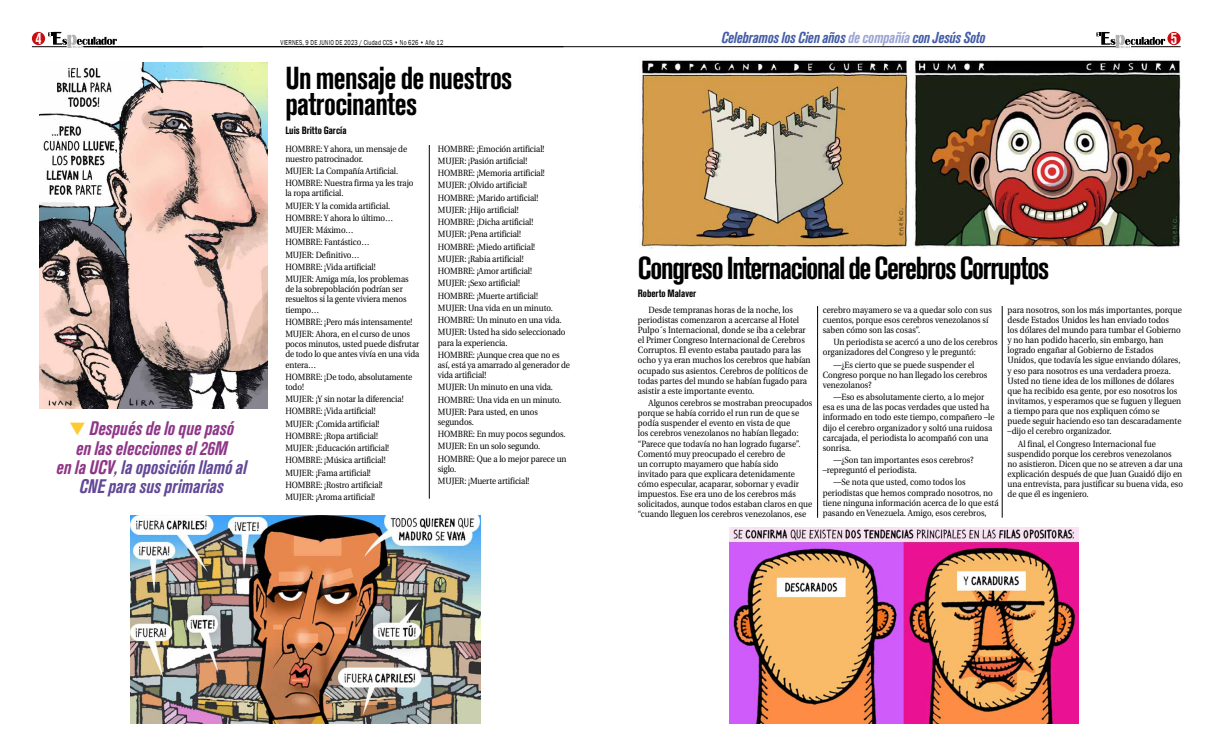
<style>
.page{position:relative;width:1212px;height:755px;background:#fff}
.page>*{position:absolute;margin:0;border:0;box-sizing:border-box;transform-origin:0 0}
.t1{font:700 condensed 31.5px "Akzidenz Grotesk BQ";letter-spacing:-.04em;color:#000;scale:.95 1}
.t2{font:700 condensed 31.5px/26.2px "Akzidenz Grotesk BQ";letter-spacing:-.02em;color:#000;scale:.95 1}
.t3{font:italic 700 condensed 19.5px/19.4px "Akzidenz Grotesk BQ";color:#8e3787;text-align:center;scale:.95 1}
.t4{font:700 condensed 16.5px "Akzidenz Grotesk BQ";color:#fff;scale:.95 1}
.t5{font:italic 700 condensed 15.75px "Akzidenz Grotesk BQ";letter-spacing:-.01em;color:#445da7;scale:.95 1}
.t6{font:10.5px "Akzidenz Grotesk BQ Bd Cnd Alt";color:#000}
.t7{font:9px/10.1px "Utopia";color:#000;scale:.9 1}
.t8{font:7.43px "Franklin Gothic";letter-spacing:.03em;color:#000;scale:.75 1}
.s1{color:#9aa5d4}
.s2{color:#feca33}
.s3{color:#624897}
</style>
<div class="page">
<div style="left:32px;top:32px;width:13px;height:13px;background:#c90c0f;border-radius:50%"></div>
<svg style="left:48px;top:32px;width:69px;height:16px"></svg>
<hr style="left:32px;top:47px;width:35px;height:1px;background:#000">
<hr style="left:817px;top:306px;width:1px;height:212px;background:#000">
<hr style="left:1002px;top:306px;width:1px;height:212px;background:#000">
<hr style="left:429px;top:145px;width:1px;height:354px;background:#000">
<hr style="left:84px;top:47px;width:1032px;height:1px;background:#000">
<div style="left:1167px;top:32px;width:13px;height:13px;background:#c90c0f;border-radius:50%"></div>
<hr style="left:1131px;top:47px;width:49px;height:1px;background:#000">
<svg style="left:1096px;top:32px;width:69px;height:16px"></svg>
<img style="left:39px;top:63px;width:229px;height:345px">
<img style="left:131px;top:516px;width:349px;height:207px">
<img style="left:639px;top:60px;width:269px;height:189px">
<img style="left:912px;top:60px;width:269px;height:188px">
<img style="left:729px;top:528px;width:350px;height:195px">
<h3 class="t5" style="left:721px;top:29px;width:280px">Celebramos los Cien años <span class="s1">de compañía</span> con Jesús Soto</h3>
<h3 class="t4" style="left:35px;top:29px;width:8px">4</h3>
<h3 class="t4" style="left:1171px;top:29px;width:8px">5</h3>
<p class="t8" style="left:281px;top:38px;width:218px">VIERNES, 9 DE JUNIO DE 2023 / Ciudad CCS • No 626 • Año 12</p>
<h2 class="t3" style="left:56px;top:419px;width:202px"><span class="s2">▼</span> Después de lo que pasó<br>en las elecciones el 26M<br>en la UCV, <span class="s3">la oposición llamó al<br>CNE para sus primarias</span></h2>
<h1 class="t2" style="left:285px;top:65px;width:241px">Un mensaje de nuestros patrocinantes</h1>
<p class="t6" style="left:285px;top:124px;width:63px">Luis Britto García</p>
<p class="t7" style="left:285px;top:144px;width:137px">HOMBRE: Y ahora, un mensaje de nuestro patrocinador.</p>
<p class="t7" style="left:285px;top:165px;width:144px;line-height:12.2px">MUJER: La Compañía Artificial.<br>HOMBRE: Nuestra firma ya les trajo</p>
<p class="t7" style="left:285px;top:187px;width:139px;line-height:12.2px">la ropa artificial.<br>MUJER: Y la comida artificial.<br>HOMBRE: Y ahora lo último…<br>MUJER: Máximo…<br>HOMBRE: Fantástico…<br>MUJER: Definitivo…<br>HOMBRE: ¡Vida artificial!<br>MUJER: Amiga mía, los problemas</p>
<p class="t7" style="left:285px;top:284px;width:136px">de la sobrepoblación podrían ser resueltos si la gente viviera menos tiempo…</p>
<p class="t7" style="left:285px;top:316px;width:143px;line-height:12.2px">HOMBRE: ¡Pero más intensamente!<br>MUJER: Ahora, en el curso de unos</p>
<p class="t7" style="left:285px;top:339px;width:150px;text-align:justify">pocos minutos, usted puede disfrutar de todo lo que antes vivía en una vida entera…</p>
<p class="t7" style="left:285px;top:372px;width:143px">HOMBRE: ¡De todo, absolutamente todo!</p>
<p class="t7" style="left:285px;top:393px;width:133px;line-height:12.2px">MUJER: ¡Y sin notar la diferencia!<br>HOMBRE: ¡Vida artificial!<br>MUJER: ¡Comida artificial!<br>HOMBRE: ¡Ropa artificial!<br>MUJER: ¡Educación artificial!<br>HOMBRE: ¡Música artificial!<br>MUJER: ¡Fama artificial!<br>HOMBRE: ¡Rostro artificial!<br>MUJER: ¡Aroma artificial!</p>
<p class="t7" style="left:438px;top:143px;width:143px;line-height:12.2px">HOMBRE: ¡Emoción artificial!<br>MUJER: ¡Pasión artificial!<br>HOMBRE: ¡Memoria artificial!<br>MUJER: ¡Olvido artificial!<br>HOMBRE: ¡Marido artificial!<br>MUJER: ¡Hijo artificial!<br>HOMBRE: ¡Dicha artificial!<br>MUJER: ¡Pena artificial!<br>HOMBRE: ¡Miedo artificial!<br>MUJER: ¡Rabia artificial!<br>HOMBRE: ¡Amor artificial!<br>MUJER: ¡Sexo artificial!<br>HOMBRE: ¡Muerte artificial!<br>MUJER: Una vida en un minuto.<br>HOMBRE: Un minuto en una vida.<br>MUJER: Usted ha sido seleccionado</p>
<p class="t7" style="left:438px;top:336px;width:137px;line-height:12.2px">para la experiencia.<br>HOMBRE: ¡Aunque crea que no es</p>
<p class="t7" style="left:438px;top:360px;width:148px">así, está ya amarrado al generador de vida artificial!</p>
<p class="t7" style="left:438px;top:381px;width:139px;line-height:12.2px">MUJER: Un minuto en una vida.<br>HOMBRE: Una vida en un minuto.<br>MUJER: Para usted, en unos</p>
<p class="t7" style="left:438px;top:416px;width:145px;line-height:12.2px">segundos.<br>HOMBRE: En muy pocos segundos.<br>MUJER: En un solo segundo.<br>HOMBRE: Que a lo mejor parece un</p>
<p class="t7" style="left:438px;top:463px;width:103px;line-height:12.2px">siglo.<br>MUJER: ¡Muerte artificial!</p>
<h1 class="t1" style="left:638px;top:249px;width:435px">Congreso Internacional de Cerebros Corruptos</h1>
<p class="t6" style="left:638px;top:287px;width:60px">Roberto Malaver</p>
<p class="t7" style="left:638px;top:305px;width:193px;text-indent:11px">Desde tempranas horas de la noche, los periodistas comenzaron a acercarse al Hotel Pulpo´s Internacional, donde se iba a celebrar el Primer Congreso Internacional de Cerebros Corruptos. El evento estaba pautado para las ocho y ya eran muchos los cerebros que habían ocupado sus asientos. Cerebros de políticos de todas partes del mundo se habían fugado para asistir a este importante evento.</p>
<p class="t7" style="left:638px;top:398px;width:195px;text-indent:11px">Algunos cerebros se mostraban preocupados porque se había corrido el run run de que se podía suspender el evento en vista de que<br>los cerebros venezolanos no habían llegado: “Parece que todavía no han logrado fugarse”.<br>Comentó muy preocupado el cerebro de<br>un corrupto mayamero que había sido<br>invitado para que explicara detenidamente cómo especular, acaparar, sobornar y evadir impuestos. Ese era uno de los cerebros más solicitados, aunque todos estaban claros en que “cuando lleguen los cerebros venezolanos, ese</p>
<p class="t7" style="left:823px;top:305px;width:189px">cerebro mayamero se va a quedar solo con sus cuentos, porque esos cerebros venezolanos sí saben cómo son las cosas”.</p>
<p class="t7" style="left:823px;top:337px;width:196px;text-indent:11px">Un periodista se acercó a uno de los cerebros organizadores del Congreso y le preguntó:</p>
<p class="t7" style="left:823px;top:360px;width:184px;text-indent:11px">—¿Es cierto que se puede suspender el<br>Congreso porque no han llegado los cerebros venezolanos?</p>
<p class="t7" style="left:823px;top:392px;width:192px;text-indent:11px">—Eso es absolutamente cierto, a lo mejor esa es una de las pocas verdades que usted ha informado en todo este tiempo, compañero –le dijo el cerebro organizador y soltó una ruidosa carcajada, el periodista lo acompañó con una sonrisa.</p>
<p class="t7" style="left:823px;top:455px;width:169px;text-indent:11px">—¿Son tan importantes esos cerebros? –repreguntó el periodista.</p>
<p class="t7" style="left:823px;top:477px;width:197px;text-indent:11px">—Se nota que usted, como todos los periodistas que hemos comprado nosotros, no tiene ninguna información acerca de lo que está pasando en Venezuela. Amigo, esos cerebros,</p>
<p class="t7" style="left:1007px;top:305px;width:195px">para nosotros, son los más importantes, porque desde Estados Unidos les han enviado todos los dólares del mundo para tumbar el Gobierno y no han podido hacerlo, sin embargo, han logrado engañar al Gobierno de Estados Unidos, que todavía les sigue enviando dólares, y eso para nosotros es una verdadera proeza.<br>Usted no tiene idea de los millones de dólares que ha recibido esa gente, por eso nosotros los invitamos, y esperamos que se fuguen y lleguen a tiempo para que nos expliquen cómo se puede seguir haciendo eso tan descaradamente –dijo el cerebro organizador.</p>
<p class="t7" style="left:1007px;top:438px;width:196px;text-indent:11px">Al final, el Congreso Internacional fue suspendido porque los cerebros venezolanos no asistieron. Dicen que no se atreven a dar una explicación después de que Juan Guaidó dijo en una entrevista, para justificar su buena vida, eso de que él es ingeniero.</p>
</div>
